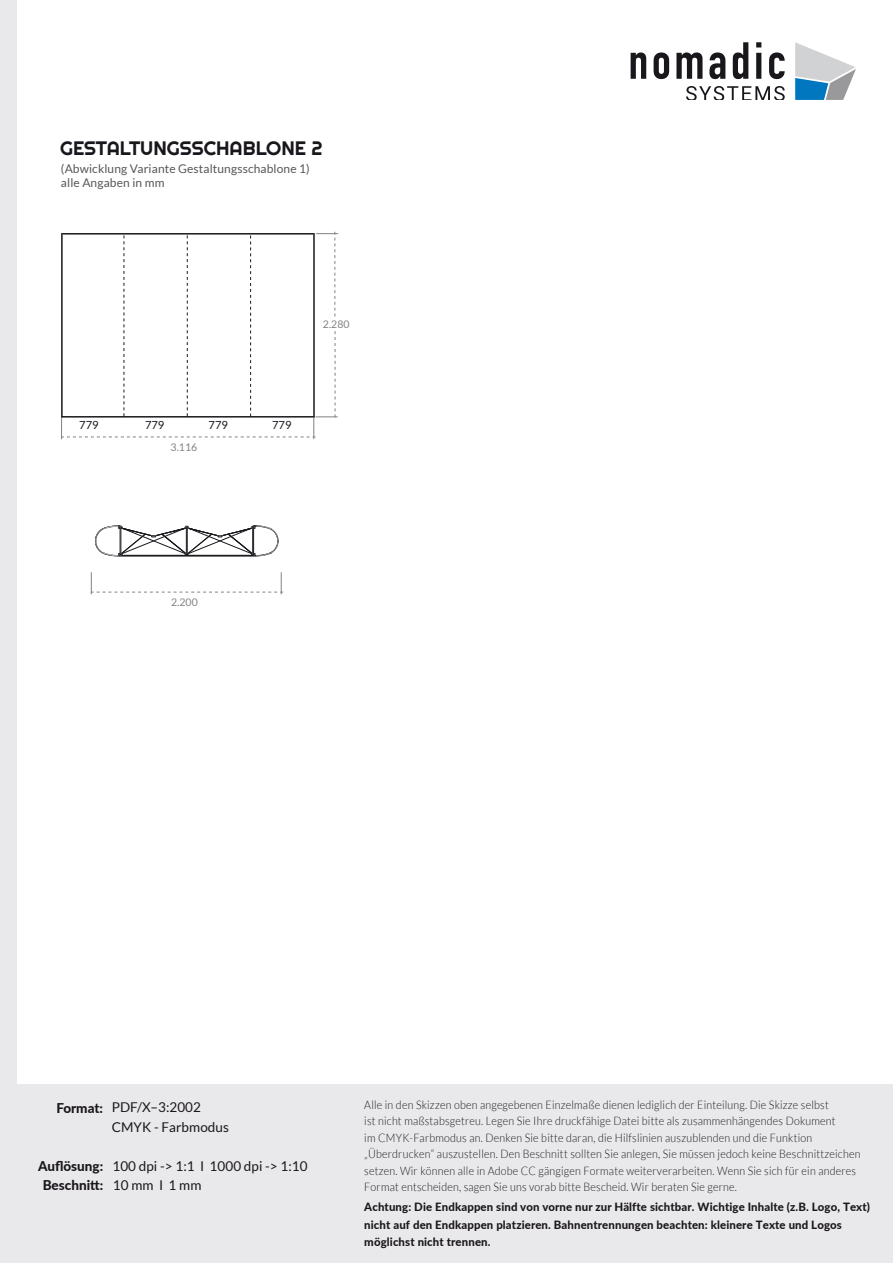
<style>
.page{position:relative;width:893px;height:1263px;background:#fff}
.page>*{position:absolute;margin:0;border:0;box-sizing:border-box;transform-origin:0 0}
.t1{font:19.5px "Righteous";color:#1a171c}
.t2{font:13.5px/19.5px "Lato";letter-spacing:.005em;color:#1a171c}
.t3{font:800 13.5px/19.4px "Lato";color:#1a171c;text-align:center}
.t4{font:12px/14.4px "Lato";letter-spacing:.01em;color:#575759}
.t5{font:300 11.7px/16.5px "Lato";letter-spacing:.02em;color:#1a171c;scale:.91 1}
.t6{font:800 11.4px/17.1px "Lato";letter-spacing:.01em;color:#1a171c}
.t7{font:11.1px "Lato";color:#1a171c}
.t8{font:10.5px "Lato";color:#828283}
</style>
<div class="page">
<svg style="left:795px;top:42px;width:61px;height:58px"></svg>
<svg style="left:686px;top:86px;width:99px;height:14px"></svg>
<svg style="left:631px;top:52px;width:15px;height:27px"></svg>
<svg style="left:654px;top:52px;width:15px;height:27px"></svg>
<svg style="left:676px;top:52px;width:26px;height:27px"></svg>
<svg style="left:709px;top:52px;width:16px;height:27px"></svg>
<svg style="left:733px;top:42px;width:15px;height:37px"></svg>
<svg style="left:756px;top:42px;width:5px;height:37px"></svg>
<svg style="left:769px;top:52px;width:16px;height:27px"></svg>
<div style="left:0;top:0;width:16px;height:1263px;background:#e9e8ea"></div>
<div style="left:0;top:1084px;width:893px;height:179px;background:#e9e8ea"></div>
<svg style="left:61px;top:232px;width:277px;height:207px"></svg>
<svg style="left:95px;top:526px;width:184px;height:31px"></svg>
<svg style="left:91px;top:572px;width:192px;height:22px"></svg>
<h1 class="t1" style="left:60px;top:137px;width:264px">GESTALTUNGSSCHABLONE 2</h1>
<p class="t4" style="left:61px;top:161px;width:250px">(Abwicklung Variante Gestaltungsschablone 1) alle Angaben in mm</p>
<p class="t8" style="left:323px;top:318px;width:28px">2.280</p>
<p class="t7" style="left:79px;top:419px;width:21px">779</p>
<p class="t7" style="left:145px;top:419px;width:21px">779</p>
<p class="t7" style="left:209px;top:419px;width:21px">779</p>
<p class="t7" style="left:272px;top:419px;width:21px">779</p>
<p class="t8" style="left:171px;top:441px;width:28px">3.116</p>
<p class="t8" style="left:171px;top:597px;width:28px">2.200</p>
<p class="t3" style="left:56px;top:1098px;width:48px">Format:</p>
<p class="t3" style="left:38px;top:1156px;width:67px">Auflösung:<br>Beschnitt:</p>
<p class="t2" style="left:112px;top:1098px;width:119px">PDF/X–3:2002<br>CMYK - Farbmodus</p>
<p class="t2" style="left:112px;top:1156px;width:197px">100 dpi -&gt; 1:1 I 1000 dpi -&gt; 1:10<br>10 mm I 1 mm</p>
<p class="t5" style="left:364px;top:1096px;width:547px">Alle in den Skizzen oben angegebenen Einzelmaße dienen lediglich der Einteilung. Die Skizze selbst<br>ist nicht maßstabsgetreu. Legen Sie Ihre druckfähige Datei bitte als zusammenhängendes Dokument<br>im CMYK-Farbmodus an. Denken Sie bitte daran, die Hilfslinien auszublenden und die Funktion „Überdrucken“ auszustellen. Den Beschnitt sollten Sie anlegen, Sie müssen jedoch keine Beschnittzeichen setzen. Wir können alle in Adobe CC gängigen Formate weiterverarbeiten. Wenn Sie sich für ein anderes Format entscheiden, sagen Sie uns vorab bitte Bescheid. Wir beraten Sie gerne.</p>
<p class="t6" style="left:364px;top:1198px;width:507px">Achtung: Die Endkappen sind von vorne nur zur Hälfte sichtbar. Wichtige Inhalte (z.B. Logo, Text) nicht auf den Endkappen platzieren. Bahnentrennungen beachten: kleinere Texte und Logos möglichst nicht trennen.</p>
</div>
